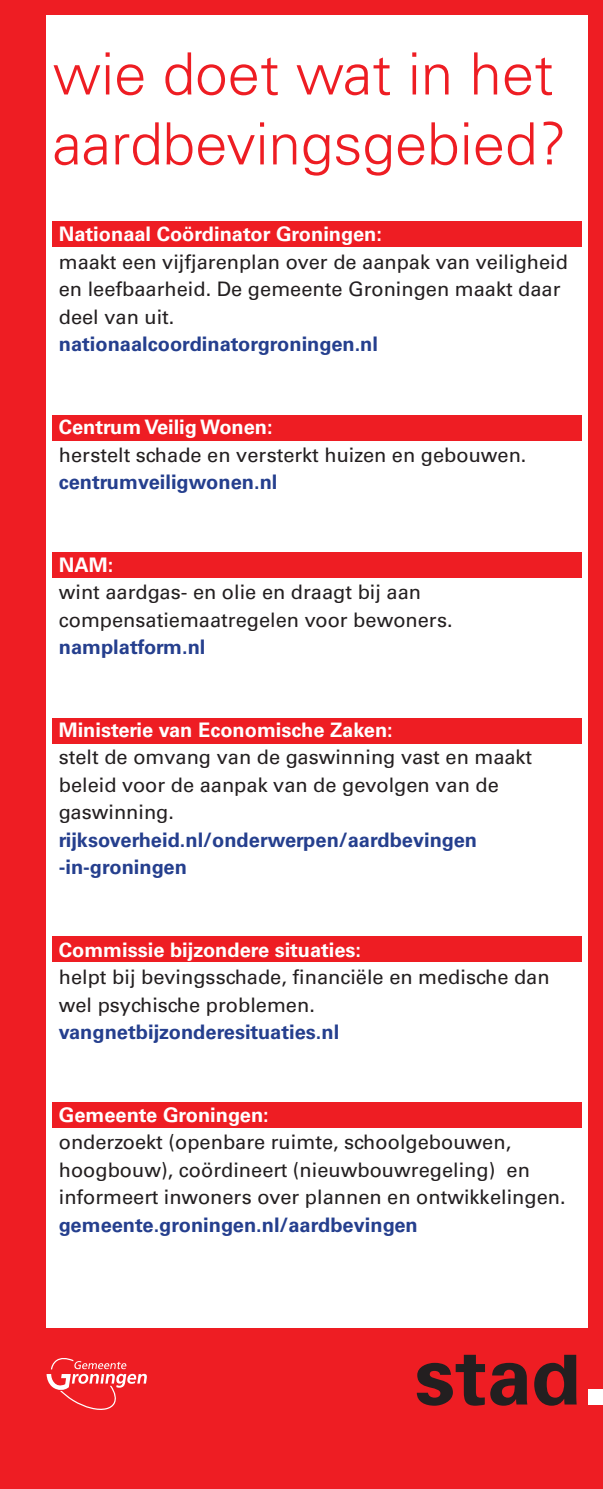
<style>
.page{position:relative;width:603px;height:1489px;background:#fff}
.page>*{position:absolute;margin:0;border:0;box-sizing:border-box;transform-origin:0 0}
.t1{font:300 58.25px/69.9px "Univers LT Std";color:#ee1d23}
.t2{font:20px/27.5px "Univers";color:#231f20}
.t3{font:700 20px "Univers";color:#253f8e}
.t4{font:700 20px "Univers";color:#fff}
</style>
<div class="page">
<div style="left:0;top:0;width:602px;height:1488px;background:#ee1d23"></div>
<div style="left:46px;top:15px;width:542px;height:1313px;background:#fff"></div>
<div style="left:588px;top:1389px;width:14px;height:15px;background:#fff"></div>
<svg style="left:416px;top:1354px;width:160px;height:51px"></svg>
<svg style="left:46px;top:1358px;width:101px;height:52px"></svg>
<div style="left:53px;top:221px;width:529px;height:26px;background:#ee1d23"></div>
<div style="left:53px;top:415px;width:529px;height:25px;background:#ee1d23"></div>
<div style="left:52px;top:552px;width:530px;height:25px;background:#ee1d23"></div>
<div style="left:53px;top:718px;width:529px;height:26px;background:#ee1d23"></div>
<div style="left:52px;top:936px;width:530px;height:25px;background:#ee1d23"></div>
<div style="left:52px;top:1102px;width:530px;height:25px;background:#ee1d23"></div>
<p class="t1" style="left:53px;top:39px;width:515px">wie doet wat in het aardbevingsgebied?</p>
<p class="t4" style="left:59px;top:222px;width:324px">Nationaal Coördinator Groningen:</p>
<p class="t2" style="left:59px;top:248px;width:510px">maakt een vijfjarenplan over de aanpak van veiligheid en leefbaarheid. De gemeente Groningen maakt daar deel van uit.</p>
<p class="t3" style="left:59px;top:332px;width:320px">nationaalcoordinatorgroningen.nl</p>
<p class="t4" style="left:59px;top:415px;width:215px">Centrum Veilig Wonen:</p>
<p class="t2" style="left:59px;top:441px;width:469px">herstelt schade en versterkt huizen en gebouwen.</p>
<p class="t3" style="left:59px;top:470px;width:220px">centrumveiligwonen.nl</p>
<p class="t4" style="left:59px;top:552px;width:56px">NAM:</p>
<p class="t2" style="left:59px;top:578px;width:395px">wint aardgas- en olie en draagt bij aan compensatiemaatregelen voor bewoners.</p>
<p class="t3" style="left:59px;top:635px;width:148px">namplatform.nl</p>
<p class="t4" style="left:59px;top:717px;width:335px">Ministerie van Economische Zaken:</p>
<p class="t2" style="left:59px;top:743px;width:475px">stelt de omvang van de gaswinning vast en maakt beleid voor de aanpak van de gevolgen van de gaswinning.</p>
<p class="t3" style="left:59px;top:827px;width:419px">rijksoverheid.nl/onderwerpen/aardbevingen</p>
<p class="t3" style="left:59px;top:855px;width:129px">-in-groningen</p>
<p class="t4" style="left:59px;top:937px;width:304px">Commissie bijzondere situaties:</p>
<p class="t2" style="left:59px;top:963px;width:492px">helpt bij bevingsschade, financiële en medische dan wel psychische problemen.</p>
<p class="t3" style="left:59px;top:1020px;width:282px">vangnetbijzonderesituaties.nl</p>
<p class="t4" style="left:59px;top:1102px;width:211px">Gemeente Groningen:</p>
<p class="t2" style="left:59px;top:1128px;width:508px">onderzoekt (openbare ruimte, schoolgebouwen, hoogbouw), coördineert (nieuwbouwregeling) en informeert inwoners over plannen en ontwikkelingen.</p>
<p class="t3" style="left:59px;top:1212px;width:360px">gemeente.groningen.nl/aardbevingen</p>
</div>
